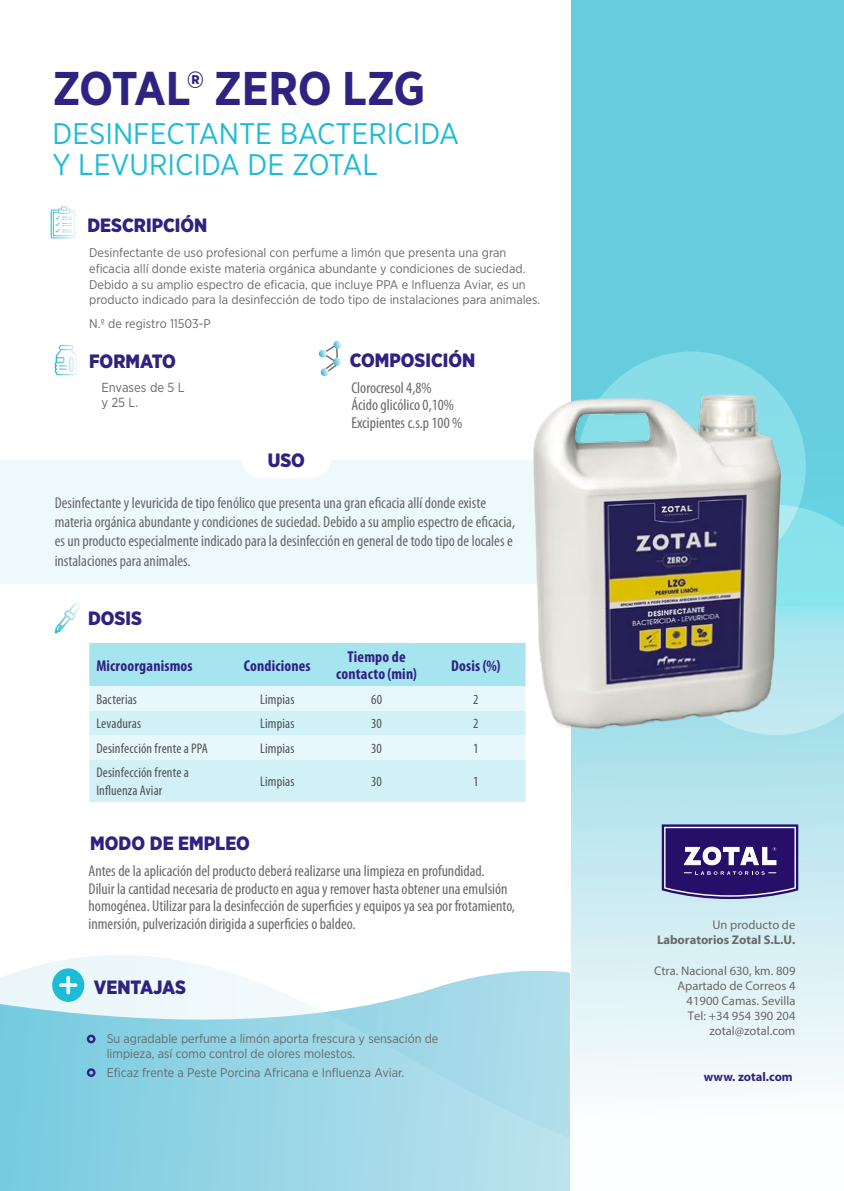
<style>
.page{position:relative;width:844px;height:1191px;background:#fff}
.page>*{position:absolute;margin:0;border:0;box-sizing:border-box;transform-origin:0 0}
.t1{font:700 47.25px "Gotham Narrow";letter-spacing:-.005em;color:#2e2381}
.t2{font:29.75px/31.5px "Gotham Narrow";color:#1ebbd6}
.t3{font:900 19.25px "Gotham Narrow";color:#2e2381}
.Basic{font:condensed 15.75px/19.2px "Myriad Pro";color:#686969}
.Online_txt{font:700 condensed 15.75px/17.5px "Myriad Pro";letter-spacing:.01em;color:#2e2381;text-align:center}
.Online_txt-2{font:condensed 14px/17.5px "Myriad Pro";letter-spacing:.01em;color:#4e5255}
.Basic-2{font:13.12px/15.8px "Gotham Narrow";color:#686969}
.Basic-3{font:12.6px/15.8px "Gotham Narrow";color:#686969}
.t4{font:12.6px/15px "Myriad Pro";color:#686969;text-align:right}
.t5{font:700 12.6px/14.5px "Myriad Pro";color:#686969;text-align:right}
.t6{font:700 12.6px "Myriad Pro";color:#2e2381}
.s1{font-weight:400}
</style>
<div class="page">
<div style="left:0;top:460px;width:647px;height:123px;background:#edf9fb"></div>
<svg style="left:0;top:955px;width:570px;height:236px"></svg>
<svg style="left:52px;top:968px;width:32px;height:33px"></svg>
<svg style="left:571px;top:0;width:272px;height:1088px"></svg>
<svg style="left:89px;top:643px;width:436px;height:159px"></svg>
<svg style="left:661px;top:505px;width:182px;height:230px"></svg>
<div style="left:577px;top:351px;width:228px;height:230px;background:#88dde9;border-radius:50%"></div>
<svg style="left:661px;top:824px;width:137px;height:75px"></svg>
<div style="left:241px;top:435px;width:90px;height:42px;background:#fff;border-radius:21px"></div>
<div style="left:241px;top:434px;width:91px;height:44px;border:2px solid #fff;border-radius:21px"></div>
<div style="left:87px;top:1034px;width:8px;height:9px;border:2px solid #2e2381;border-radius:50%"></div>
<div style="left:87px;top:1068px;width:8px;height:9px;border:2px solid #2e2381;border-radius:50%"></div>
<svg style="left:51px;top:206px;width:25px;height:32px"></svg>
<svg style="left:319px;top:341px;width:22px;height:35px"></svg>
<svg style="left:55px;top:345px;width:22px;height:30px"></svg>
<img style="left:531px;top:394px;width:250px;height:337px">
<svg style="left:54px;top:602px;width:26px;height:31px"></svg>
<p class="t1" style="left:52px;top:58px;width:374px">ZOTAL® ZERO LZG</p>
<p class="t2" style="left:52px;top:117px;width:408px">DESINFECTANTE BACTERICIDA<br>Y LEVURICIDA DE ZOTAL</p>
<p class="t3" style="left:87px;top:212px;width:121px">DESCRIPCIÓN</p>
<p class="Basic-3" style="left:89px;top:244px;width:452px">Desinfectante de uso profesional con perfume a limón que presenta una gran eficacia allí donde existe materia orgánica abundante y condiciones de suciedad.<br>Debido a su amplio espectro de eficacia, que incluye PPA e Influenza Aviar, es un producto indicado para la desinfección de todo tipo de instalaciones para animales.</p>
<p class="Basic-3" style="left:89px;top:315px;width:123px">N.º de registro 11503-P</p>
<p class="t3" style="left:89px;top:348px;width:88px">FORMATO</p>
<p class="Basic-2" style="left:101px;top:379px;width:85px">Envases de 5 L y 25 L.</p>
<p class="t3" style="left:268px;top:448px;width:39px">USO</p>
<p class="t3" style="left:349px;top:347px;width:127px">COMPOSICIÓN</p>
<p class="Basic" style="left:351px;top:378px;width:82px">Clorocresol 4,8%</p>
<p class="Basic" style="left:351px;top:395px;width:104px">Ácido glicólico 0,10%</p>
<p class="Basic" style="left:351px;top:413px;width:112px">Excipientes c.s.p 100 %</p>
<p class="Basic" style="left:55px;top:493px;width:462px">Desinfectante y levuricida de tipo fenólico que presenta una gran eficacia allí donde existe materia orgánica abundante y condiciones de suciedad. Debido a su amplio espectro de eficacia, es un producto especialmente indicado para la desinfección en general de todo tipo de locales e instalaciones para animales.</p>
<p class="t3" style="left:88px;top:606px;width:55px">DOSIS</p>
<p class="Online_txt" style="left:96px;top:656px;width:98px">Microorganismos</p>
<p class="Online_txt" style="left:244px;top:656px;width:68px">Condiciones</p>
<p class="Online_txt" style="left:336px;top:647px;width:82px">Tiempo de contacto (min)</p>
<p class="Online_txt" style="left:451px;top:656px;width:51px">Dosis (%)</p>
<p class="Online_txt-2" style="left:96px;top:690px;width:42px">Bacterias</p>
<p class="Online_txt-2" style="left:260px;top:690px;width:36px">Limpias</p>
<p class="Online_txt-2" style="left:371px;top:690px;width:13px">60</p>
<p class="Online_txt-2" style="left:473px;top:690px;width:7px">2</p>
<p class="Online_txt-2" style="left:96px;top:715px;width:46px">Levaduras</p>
<p class="Online_txt-2" style="left:260px;top:715px;width:36px">Limpias</p>
<p class="Online_txt-2" style="left:371px;top:715px;width:12px">30</p>
<p class="Online_txt-2" style="left:473px;top:715px;width:7px">2</p>
<p class="Online_txt-2" style="left:96px;top:739px;width:113px">Desinfección frente a PPA</p>
<p class="Online_txt-2" style="left:260px;top:739px;width:36px">Limpias</p>
<p class="Online_txt-2" style="left:371px;top:739px;width:12px">30</p>
<p class="Online_txt-2" style="left:473px;top:739px;width:7px">1</p>
<p class="Online_txt-2" style="left:96px;top:764px;width:94px">Desinfección frente a<br>Influenza Aviar</p>
<p class="Online_txt-2" style="left:260px;top:772px;width:36px">Limpias</p>
<p class="Online_txt-2" style="left:371px;top:772px;width:12px">30</p>
<p class="Online_txt-2" style="left:473px;top:772px;width:7px">1</p>
<p class="t3" style="left:90px;top:831px;width:161px">MODO DE EMPLEO</p>
<p class="Basic" style="left:89px;top:862px;width:427px;line-height:17.5px">Antes de la aplicación del producto deberá realizarse una limpieza en profundidad.<br>Diluir la cantidad necesaria de producto en agua y remover hasta obtener una emulsión homogénea. Utilizar para la desinfección de superficies y equipos ya sea por frotamiento, inmersión, pulverización dirigida a superficies o baldeo.</p>
<p class="t3" style="left:94px;top:974px;width:94px">VENTAJAS</p>
<p class="Basic-3" style="left:107px;top:1031px;width:333px;line-height:14.3px">Su agradable perfume a limón aporta frescura y sensación de limpieza, así como control de olores molestos.</p>
<p class="Basic-3" style="left:107px;top:1064px;width:299px">Eficaz frente a Peste Porcina Africana e Influenza Aviar.</p>
<p class="t5" style="left:656px;top:917px;width:140px"><span class="s1">Un producto de<br></span>Laboratorios Zotal S.L.U.</p>
<p class="t4" style="left:654px;top:962px;width:143px">Ctra. Nacional 630, km. 809<br>Apartado de Correos 4<br>41900 Camas. Sevilla<br>Tel: +34 954 390 204 zotal@zotal.com</p>
<p class="t6" style="left:703px;top:1068px;width:91px">www. zotal.com</p>
</div>
